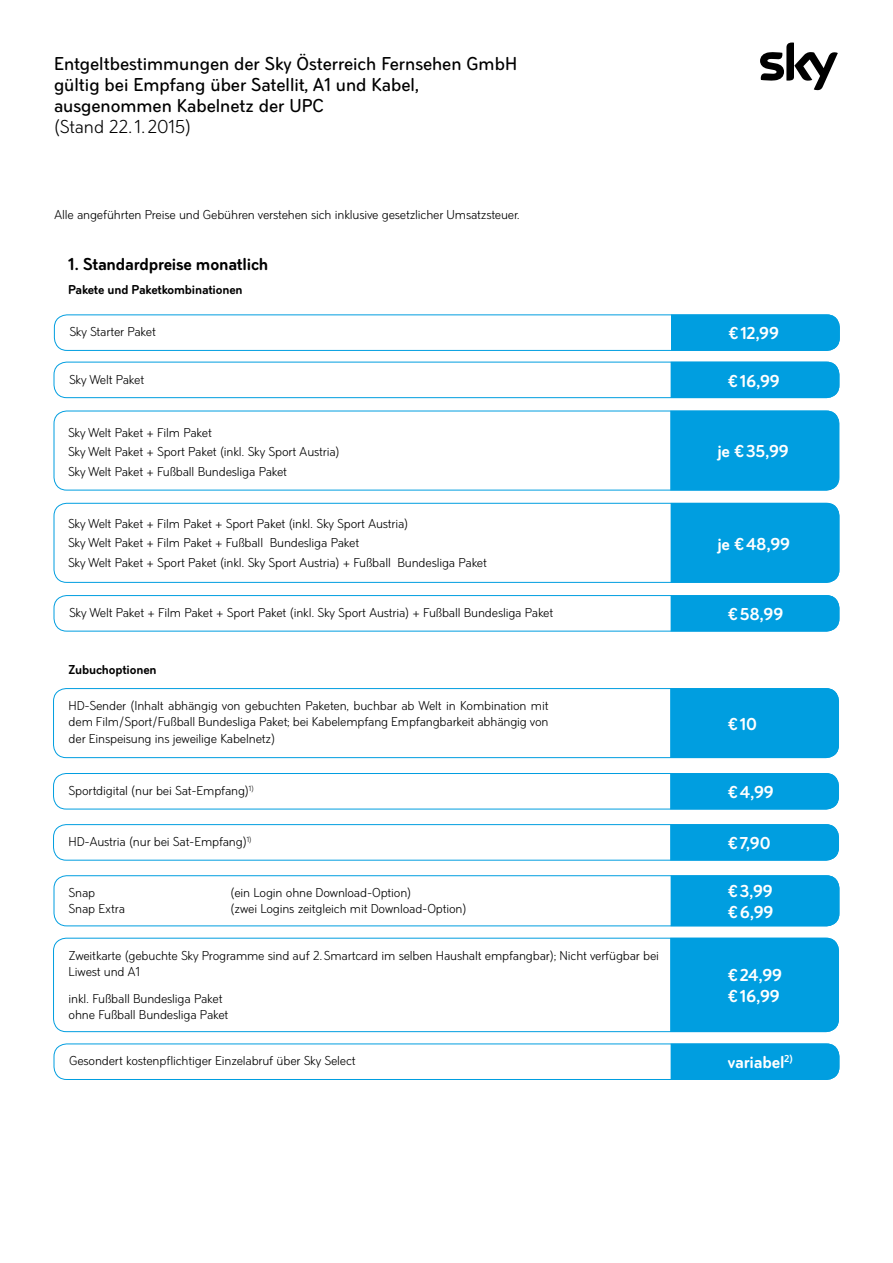
<style>
.page{position:relative;width:893px;height:1263px;background:#fff}
.page>*{position:absolute;margin:0;border:0;box-sizing:border-box;transform-origin:0 0}
.t1{font:500 19.5px/21px "Sky Text";color:#000}
.t2{font:19.5px "Sky Text";color:#000}
.t3{font:700 18px/21px "Sky Text";letter-spacing:-.01em;color:#fff}
.t4{font:700 18px "Sky Text";letter-spacing:-.01em;color:#000}
.t5{font:13.5px/19.5px "Sky Text";letter-spacing:-.01em;color:#000}
.t6{font:700 13.5px "Sky Text";letter-spacing:-.01em;color:#000}
</style>
<div class="page">
<div style="left:54px;top:503px;width:785px;height:80px;border:1px solid #009ee0;border-radius:13px"></div>
<div style="left:671px;top:503px;width:168px;height:80px;background:#009ee0"></div>
<div style="left:671px;top:595px;width:168px;height:36px;background:#009ee0"></div>
<div style="left:54px;top:595px;width:785px;height:36px;border:1px solid #009ee0;border-radius:13px"></div>
<div style="left:670px;top:773px;width:169px;height:36px;background:#009ee0"></div>
<div style="left:53px;top:773px;width:786px;height:36px;border:1px solid #009ee0;border-radius:13px"></div>
<div style="left:671px;top:875px;width:168px;height:51px;background:#009ee0"></div>
<div style="left:54px;top:875px;width:785px;height:51px;border:1px solid #009ee0;border-radius:13px"></div>
<div style="left:671px;top:1044px;width:168px;height:36px;background:#009ee0"></div>
<div style="left:54px;top:1043px;width:785px;height:37px;border:1px solid #009ee0;border-radius:13px"></div>
<div style="left:54px;top:411px;width:785px;height:79px;border:1px solid #009ee0;border-radius:13px"></div>
<div style="left:670px;top:411px;width:169px;height:79px;background:#009ee0"></div>
<div style="left:671px;top:362px;width:168px;height:36px;background:#009ee0"></div>
<div style="left:54px;top:362px;width:785px;height:36px;border:1px solid #009ee0;border-radius:13px"></div>
<div style="left:670px;top:688px;width:169px;height:70px;background:#009ee0"></div>
<div style="left:53px;top:688px;width:786px;height:70px;border:1px solid #009ee0;border-radius:13px"></div>
<div style="left:670px;top:824px;width:169px;height:36px;background:#009ee0"></div>
<div style="left:53px;top:824px;width:786px;height:36px;border:1px solid #009ee0;border-radius:13px"></div>
<div style="left:53px;top:938px;width:786px;height:94px;border:1px solid #009ee0;border-radius:13px"></div>
<div style="left:670px;top:938px;width:169px;height:94px;background:#009ee0"></div>
<div style="left:671px;top:315px;width:169px;height:36px;background:#009ee0"></div>
<div style="left:54px;top:314px;width:786px;height:37px;border:1px solid #009ee0;border-radius:13px"></div>
<svg style="left:760px;top:43px;width:78px;height:47px"></svg>
<h1 class="t1" style="left:54px;top:53px;width:465px">Entgeltbestimmungen der Sky Österreich Fernsehen GmbH gültig bei Empfang über Satellit, A1 und Kabel, ausgenommen Kabelnetz der UPC</h1>
<h1 class="t2" style="left:54px;top:115px;width:139px">(Stand 22.1. 2015)</h1>
<p class="t5" style="left:54px;top:205px;width:467px">Alle angeführten Preise und Gebühren verstehen sich inklusive gesetzlicher Umsatzsteuer.</p>
<h2 class="t4" style="left:68px;top:253px;width:202px">1. Standardpreise monatlich</h2>
<p class="t6" style="left:68px;top:281px;width:176px">Pakete und Paketkombinationen</p>
<p class="t5" style="left:69px;top:322px;width:88px">Sky Starter Paket</p>
<h2 class="t3" style="left:728px;top:323px;width:52px">€12,99</h2>
<p class="t5" style="left:69px;top:369px;width:77px">Sky Welt Paket</p>
<h2 class="t3" style="left:728px;top:370px;width:54px">€16,99</h2>
<p class="t5" style="left:68px;top:422px;width:273px">Sky Welt Paket + Film Paket<br>Sky Welt Paket + Sport Paket (inkl. Sky Sport Austria)<br>Sky Welt Paket + Fußball Bundesliga Paket</p>
<p class="t5" style="left:68px;top:513px;width:420px">Sky Welt Paket + Film Paket + Sport Paket (inkl. Sky Sport Austria)<br>Sky Welt Paket + Film Paket + Fußball Bundesliga Paket<br>Sky Welt Paket + Sport Paket (inkl. Sky Sport Austria) + Fußball Bundesliga Paket</p>
<h2 class="t3" style="left:717px;top:441px;width:73px">je €35,99</h2>
<h2 class="t3" style="left:717px;top:533px;width:74px">je €48,99</h2>
<h2 class="t3" style="left:748px;top:533px;width:41px">27,90</h2>
<p class="t5" style="left:69px;top:603px;width:486px">Sky Welt Paket + Film Paket + Sport Paket (inkl. Sky Sport Austria) + Fußball Bundesliga Paket</p>
<h2 class="t3" style="left:728px;top:604px;width:57px">€58,99</h2>
<p class="t6" style="left:68px;top:661px;width:90px">Zubuchoptionen</p>
<p class="t5" style="left:69px;top:697px;width:481px;line-height:16.2px;text-align:justify">HD-Sender (Inhalt abhängig von gebuchten Paketen, buchbar ab Welt in Kombination mit dem Film/Sport/Fußball Bundesliga Paket; bei Kabelempfang Empfangbarkeit abhängig von der Einspeisung ins jeweilige Kabelnetz)</p>
<h2 class="t3" style="left:728px;top:713px;width:31px">€10</h2>
<p class="t5" style="left:69px;top:781px;width:187px">Sportdigital (nur bei Sat-Empfang)<sup>1)</sup></p>
<h2 class="t3" style="left:728px;top:782px;width:47px">€4,99</h2>
<p class="t5" style="left:69px;top:832px;width:184px">HD-Austria (nur bei Sat-Empfang)<sup>1)</sup></p>
<h2 class="t3" style="left:728px;top:833px;width:44px">€7,90</h2>
<p class="t5" style="left:69px;top:883px;width:28px">Snap</p>
<p class="t5" style="left:231px;top:883px;width:182px">(ein Login ohne Download-Option)</p>
<p class="t5" style="left:69px;top:899px;width:58px">Snap Extra</p>
<p class="t5" style="left:231px;top:899px;width:237px">(zwei Logins zeitgleich mit Download-Option)</p>
<p class="t5" style="left:69px;top:947px;width:592px;line-height:16.2px">Zweitkarte (gebuchte Sky Programme sind auf 2.Smartcard im selben Haushalt empfangbar); Nicht verfügbar bei<br>Liwest und A1</p>
<p class="t5" style="left:69px;top:990px;width:161px;line-height:16.2px">inkl. Fußball Bundesliga Paket ohne Fußball Bundesliga Paket</p>
<h2 class="t3" style="left:728px;top:881px;width:47px">€3,99 €6,99</h2>
<h2 class="t3" style="left:728px;top:964px;width:56px">€24,99 €16,99</h2>
<p class="t5" style="left:69px;top:1051px;width:288px">Gesondert kostenpflichtiger Einzelabruf über Sky Select</p>
<h2 class="t3" style="left:728px;top:1052px;width:66px">variabel<sup>2)</sup></h2>
</div>
